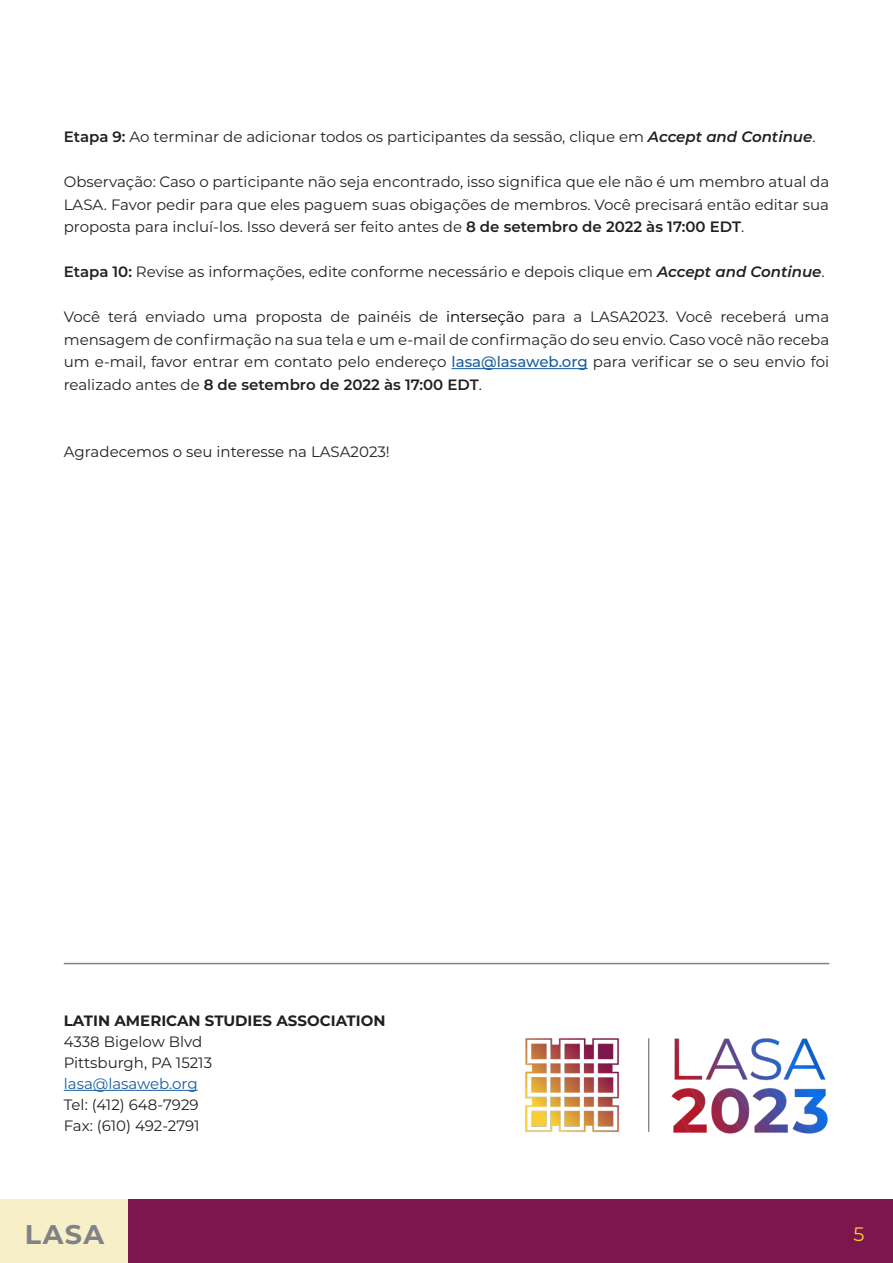
<style>
.page{position:relative;width:893px;height:1263px;background:#fff}
.page>*{position:absolute;margin:0;border:0;box-sizing:border-box;transform-origin:0 0}
.t1{font:700 27px "Montserrat";color:#808285}
.t2{font:19.5px "Montserrat";color:#f8ce34}
.Cuerpo_de_texto{font:15px/22.5px "Montserrat";color:#231f20;text-align:justify}
.Cuerpo_de_texto_resa{font:700 15px "Montserrat";color:#231f20}
.Cuerpo_de_texto-2{font:15px "Montserrat";color:#175d9e}
.s1{font-weight:600}
.s2{font-weight:600;font-style:italic}
.s3{color:#000}
.s4{font-weight:500;color:#175d9e}
</style>
<div class="page">
<div style="left:0;top:1199px;width:129px;height:64px;background:#f6efc7"></div>
<div style="left:129px;top:1199px;width:764px;height:64px;background:#7d164c"></div>
<hr style="left:452px;top:368px;width:136px;height:1px;background:#175d9e">
<hr style="left:64px;top:1090px;width:134px;height:1px;background:#175d9e">
<hr style="left:64px;top:963px;width:765px;height:1px;background:#808285">
<img style="left:525px;top:1038px;width:303px;height:96px">
<p class="Cuerpo_de_texto" style="left:64px;top:125px;width:753px"><span class="s1">Etapa 9:</span> Ao terminar de adicionar todos os participantes da sessão, clique em <span class="s2">Accept and Continue</span>.</p>
<p class="Cuerpo_de_texto" style="left:64px;top:170px;width:767px">Observação: Caso o participante não seja encontrado, isso significa que ele não é um membro atual da LASA. Favor pedir para que eles paguem suas obigações de membros. Você precisará então editar sua proposta para incluí-los. Isso deverá ser feito antes de <span class="s1">8 de setembro de 2022 às 17:00 EDT</span>.</p>
<p class="Cuerpo_de_texto" style="left:64px;top:260px;width:762px"><span class="s1">Etapa 10:</span> Revise as informações, edite conforme necessário e depois clique em <span class="s2">Accept and Continue</span>.</p>
<p class="Cuerpo_de_texto" style="left:64px;top:305px;width:767px">Você terá enviado uma proposta de painéis de <span class="s3">interseção</span> para a LASA2023. Você receberá uma mensagem de confirmação na sua tela e um e-mail de confirmação do seu envio. Caso você não receba um e-mail, favor entrar em contato pelo endereço <span class="s4">lasa@lasaweb.org</span> para verificar se o seu envio foi realizado antes de <span class="s1">8 de setembro de 2022 às 17:00 EDT</span>.</p>
<p class="Cuerpo_de_texto" style="left:64px;top:440px;width:328px">Agradecemos o seu interesse na LASA2023!</p>
<p class="Cuerpo_de_texto_resa" style="left:64px;top:1010px;width:323px">LATIN AMERICAN STUDIES ASSOCIATION</p>
<p class="Cuerpo_de_texto" style="left:64px;top:1030px;width:140px">4338 Bigelow Blvd</p>
<p class="Cuerpo_de_texto" style="left:64px;top:1051px;width:150px">Pittsburgh, PA 15213</p>
<p class="Cuerpo_de_texto-2" style="left:64px;top:1073px;width:135px">lasa@lasaweb.org</p>
<p class="Cuerpo_de_texto" style="left:64px;top:1093px;width:136px">Tel: (412) 648-7929</p>
<p class="Cuerpo_de_texto" style="left:64px;top:1114px;width:137px">Fax: (610) 492-2791</p>
<h1 class="t1" style="left:25px;top:1215px;width:81px">LASA</h1>
<h2 class="t2" style="left:853px;top:1220px;width:13px">5</h2>
</div>
